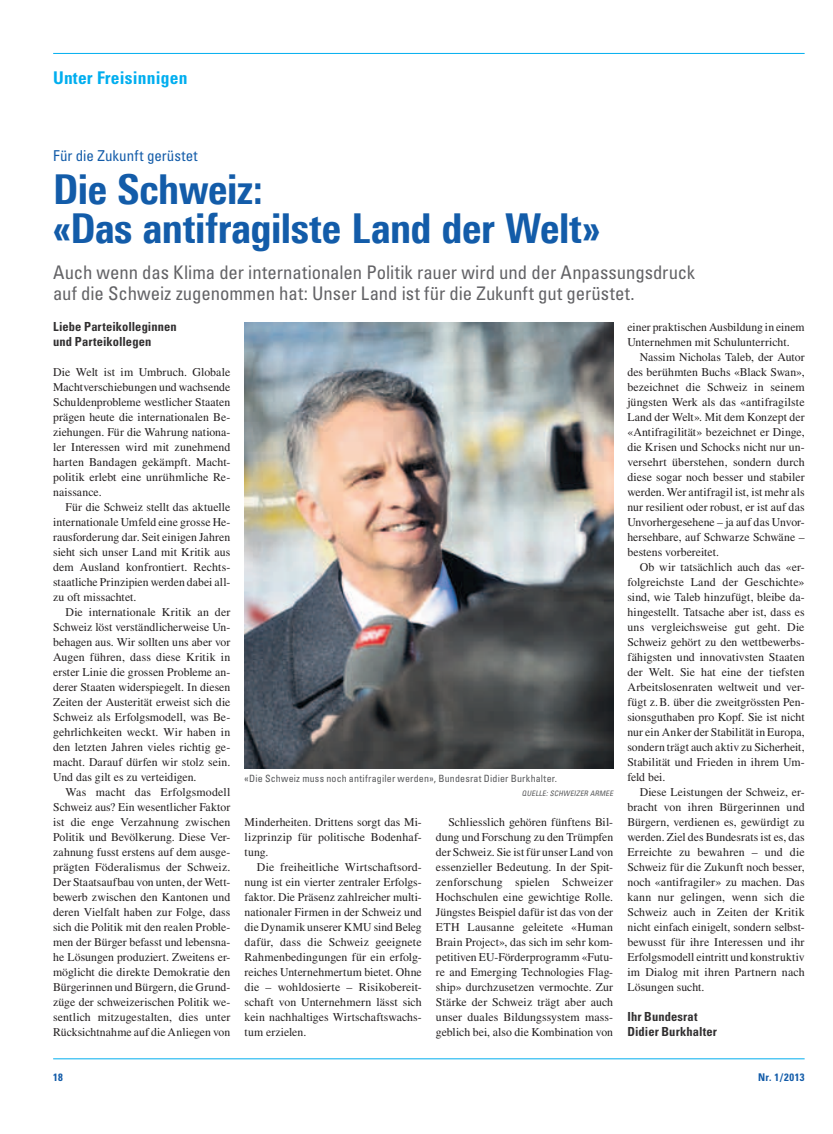
<style>
.page{position:relative;width:833px;height:1134px;background:#fff}
.page>*{position:absolute;margin:0;border:0;box-sizing:border-box;transform-origin:0 0}
.t1{font:800 41.25px/38.8px "Linotype Univers 720 Cn";letter-spacing:-.01em;color:#135ca9}
.t2{font:condensed 18.75px/21.2px "Univers LT Std";letter-spacing:-.005em;color:#636366}
.t3{font:700 condensed 17.5px "Univers LT Std";letter-spacing:.01em;color:#00aeef}
.t4{font:condensed 15px "Univers LT Std";letter-spacing:.005em;color:#135ca9}
.t5{font:700 condensed 12.5px/15px "Univers LT Std";letter-spacing:.005em;color:#312f30}
.t6{font:11.88px/15px "Times LT Std";color:#231f20;text-align:justify}
.t7{font:700 condensed 10.62px "Univers LT Std";letter-spacing:.04em;color:#135ca9}
.t8{font:condensed 10px "Univers LT Std";letter-spacing:.015em;color:#57585a}
.t9{font:italic condensed 7.5px "Univers LT Std";color:#57585a}
</style>
<div class="page">
<hr style="left:53px;top:53px;width:751px;height:1px;background:#00aeef">
<hr style="left:53px;top:1058px;width:751px;height:1px;background:#00aeef">
<img style="left:244px;top:322px;width:369px;height:447px">
<h3 class="t3" style="left:53px;top:67px;width:136px">Unter Freisinnigen</h3>
<p class="t4" style="left:53px;top:147px;width:146px">Für die Zukunft gerüstet</p>
<h1 class="t1" style="left:53px;top:169px;width:548px">Die Schweiz:<br>«Das antifragilste Land der Welt»</h1>
<h2 class="t2" style="left:53px;top:261px;width:643px">Auch wenn das Klima der internationalen Politik rauer wird und der Anpassungsdruck auf die Schweiz zugenommen hat: Unser Land ist für die Zukunft gut gerüstet.</h2>
<p class="t5" style="left:53px;top:319px;width:125px">Liebe Parteikolleginnen und Parteikollegen</p>
<p class="t6" style="left:53px;top:364px;width:179px">Die Welt ist im Umbruch. Globale Machtverschiebungen und wachsende Schuldenprobleme westlicher Staaten prägen heute die internationalen Be&shy;ziehungen. Für die Wahrung nationa&shy;ler Interessen wird mit zunehmend harten Bandagen gekämpft. Macht&shy;politik erlebt eine unrühmliche Re&shy;naissance.</p>
<p class="t6" style="left:53px;top:499px;width:179px;text-indent:12px">Für die Schweiz stellt das aktuelle internationale Umfeld eine grosse He&shy;rausforderung dar. Seit einigen Jahren sieht sich unser Land mit Kritik aus dem Ausland konfrontiert. Rechts&shy;staatliche Prinzipien werden dabei all&shy;zu oft missachtet.</p>
<p class="t6" style="left:53px;top:604px;width:179px;text-indent:12px">Die internationale Kritik an der Schweiz löst verständlicherweise Un&shy;behagen aus. Wir sollten uns aber vor Augen führen, dass diese Kritik in erster Linie die grossen Probleme an&shy;derer Staaten widerspiegelt. In diesen Zeiten der Austerität erweist sich die Schweiz als Erfolgsmodell, was Be&shy;gehrlichkeiten weckt. Wir haben in den letzten Jahren vieles richtig ge&shy;macht. Darauf dürfen wir stolz sein.<br>Und das gilt es zu verteidigen.</p>
<p class="t6" style="left:53px;top:784px;width:179px;text-indent:12px">Was macht das Erfolgsmodell Schweiz aus? Ein wesentlicher Faktor ist die enge Verzahnung zwischen Politik und Bevölkerung. Diese Ver&shy;zahnung fusst erstens auf dem ausge&shy;prägten Föderalismus der Schweiz.<br>Der Staatsaufbau von unten, der Wett&shy;bewerb zwischen den Kantonen und deren Vielfalt haben zur Folge, dass sich die Politik mit den realen Proble&shy;men der Bürger befasst und lebensna&shy;he Lösungen produziert. Zweitens er&shy;möglicht die direkte Demokratie den Bürgerinnen und Bürgern, die Grund&shy;züge der schweizerischen Politik we&shy;sentlich mitzugestalten, dies unter Rücksichtnahme auf die Anliegen von</p>
<p class="t6" style="left:627px;top:319px;width:179px">einer praktischen Ausbildung in einem<br>Unternehmen mit Schulunterricht.</p>
<p class="t6" style="left:627px;top:349px;width:179px;text-indent:12px">Nassim Nicholas Taleb, der Autor des berühmten Buchs «Black Swan», bezeichnet die Schweiz in seinem jüngsten Werk als das «antifragilste Land der Welt». Mit dem Konzept der «Antifragilität» bezeichnet er Dinge, die Krisen und Schocks nicht nur un&shy;versehrt überstehen, sondern durch diese sogar noch besser und stabiler werden. Wer antifragil ist, ist mehr als nur resilient oder robust, er ist auf das Unvorhergesehene – ja auf das Unvor&shy;hersehbare, auf Schwarze Schwäne – bestens vorbereitet.</p>
<p class="t6" style="left:627px;top:559px;width:179px;text-indent:12px">Ob wir tatsächlich auch das «er&shy;folgreichste Land der Geschichte» sind, wie Taleb hinzufügt, bleibe da&shy;hingestellt. Tatsache aber ist, dass es uns vergleichsweise gut geht. Die Schweiz gehört zu den wettbewerbs&shy;fähigsten und innovativsten Staaten der Welt. Sie hat eine der tiefsten Arbeitslosenraten weltweit und ver&shy;fügt z.B. über die zweitgrössten Pen&shy;sionsguthaben pro Kopf. Sie ist nicht nur ein Anker der Stabilität in Europa, sondern trägt auch aktiv zu Sicherheit, Stabilität und Frieden in ihrem Um&shy;feld bei.</p>
<p class="t6" style="left:627px;top:784px;width:179px;text-indent:12px">Diese Leistungen der Schweiz, er&shy;bracht von ihren Bürgerinnen und Bürgern, verdienen es, gewürdigt zu werden. Ziel des Bundesrats ist es, das Erreichte zu bewahren – und die Schweiz für die Zukunft noch besser, noch «antifragiler» zu machen. Das kann nur gelingen, wenn sich die Schweiz auch in Zeiten der Kritik nicht einfach einigelt, sondern selbst&shy;bewusst für ihre Interessen und ihr Erfolgsmodell eintritt und konstruktiv im Dialog mit ihren Partnern nach Lösungen sucht.</p>
<p class="t5" style="left:627px;top:1009px;width:91px">Ihr Bundesrat<br>Didier Burkhalter</p>
<p class="t8" style="left:244px;top:772px;width:314px">«Die Schweiz muss noch antifragiler werden», Bundesrat Didier Burkhalter.</p>
<p class="t9" style="left:522px;top:788px;width:10px">QUELLE</p>
<p class="t9" style="left:546px;top:788px;width:14px">:SCHWEIZER</p>
<p class="t9" style="left:590px;top:788px;width:11px">ARMEE</p>
<p class="t6" style="left:244px;top:814px;width:179px">Minderheiten. Drittens sorgt das Mi&shy;lizprinzip für politische Bodenhaf&shy;tung.</p>
<p class="t6" style="left:244px;top:859px;width:179px;text-indent:12px">Die freiheitliche Wirtschaftsord&shy;nung ist ein vierter zentraler Erfolgs&shy;faktor. Die Präsenz zahlreicher multi&shy;nationaler Firmen in der Schweiz und die Dynamik unserer KMU sind Beleg dafür, dass die Schweiz geeignete Rahmenbedingungen für ein erfolg&shy;reiches Unternehmertum bietet. Ohne die – wohldosierte – Risikobereit&shy;schaft von Unternehmern lässt sich kein nachhaltiges Wirtschaftswachs&shy;tum erzielen.</p>
<p class="t6" style="left:436px;top:814px;width:179px;text-indent:12px">Schliesslich gehören fünftens Bil&shy;dung und Forschung zu den Trümpfen der Schweiz. Sie ist für unser Land von essenzieller Bedeutung. In der Spit&shy;zenforschung spielen Schweizer Hochschulen eine gewichtige Rolle.<br>Jüngstes Beispiel dafür ist das von der ETH Lausanne geleitete «Human Brain Project», das sich im sehr kom&shy;petitiven EU-Förderprogramm «Futu&shy;re and Emerging Technologies Flag&shy;ship» durchzusetzen vermochte. Zur Stärke der Schweiz trägt aber auch unser duales Bildungssystem mass&shy;geblich bei, also die Kombination von</p>
<p class="t7" style="left:53px;top:1070px;width:11px">18</p>
<p class="t7" style="left:758px;top:1070px;width:48px">Nr. 1/2013</p>
</div>
